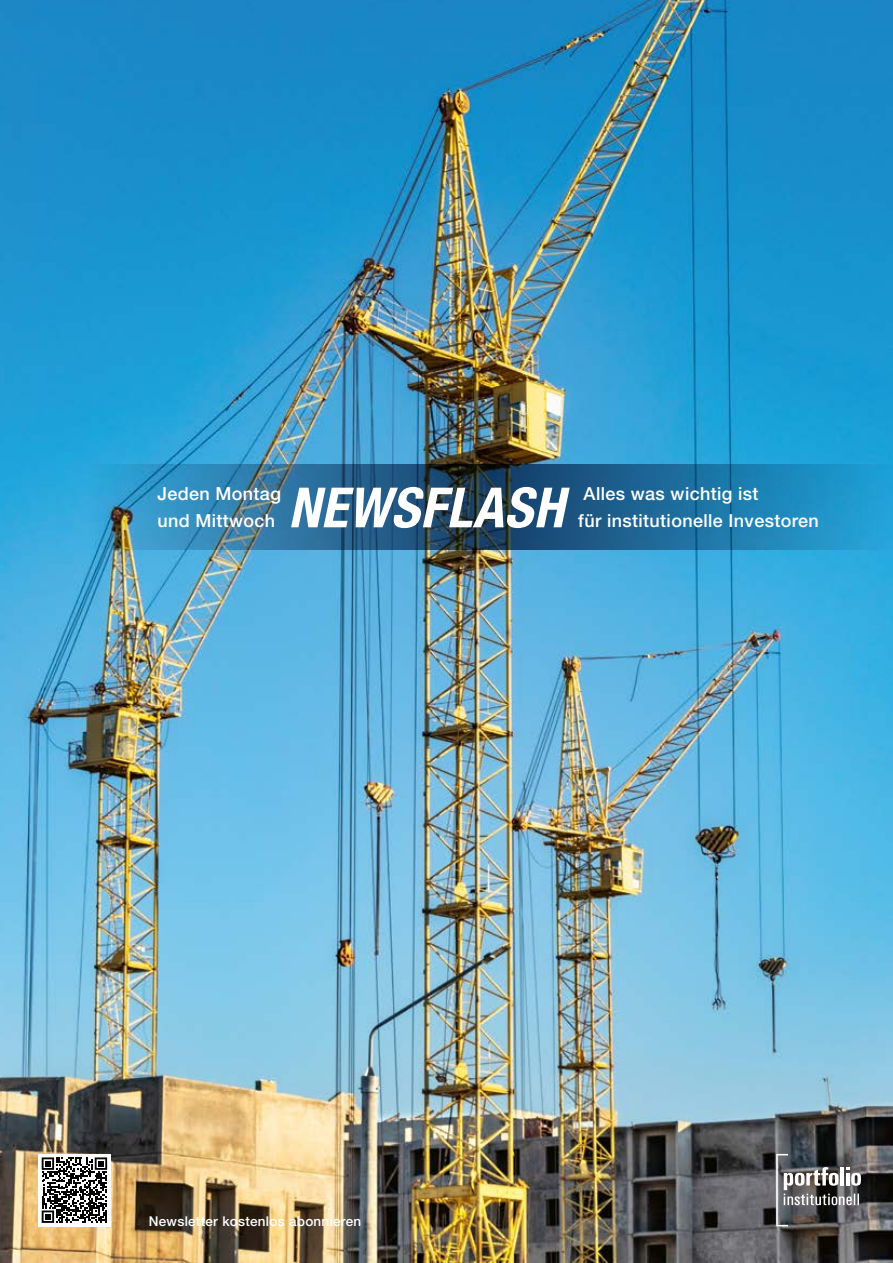
<style>
.page{position:relative;width:893px;height:1263px;background:#fff}
.page>*{position:absolute;margin:0;border:0;box-sizing:border-box;transform-origin:0 0}
.t1{font:italic 700 condensed 55.5px "Helvetica Neue LT Pro";letter-spacing:.01em;color:#fff}
.t2{font:500 18px/27px "Helvetica Neue LT Pro";letter-spacing:.02em;color:#fff}
.t3{font:500 13.5px "Helvetica Neue LT Pro";letter-spacing:.02em;color:#fff}
</style>
<div class="page">
<img style="left:0;top:0;width:893px;height:1263px">
<svg style="left:85px;top:465px;width:808px;height:85px;background:#266f99"></svg>
<div style="left:38px;top:1154px;width:73px;height:72px;background:#fff"></div>
<svg style="left:42px;top:1157px;width:65px;height:66px"></svg>
<svg style="left:776px;top:1154px;width:85px;height:72px;background:#6d6d6f"></svg>
<p class="t2" style="left:157px;top:480px;width:125px">Jeden Montag und Mittwoch</p>
<h1 class="t1" style="left:288px;top:474px;width:277px">NEWSFLASH</h1>
<p class="t2" style="left:584px;top:480px;width:176px">Alles was wichtig ist</p>
<p class="t2" style="left:578px;top:507px;width:242px">für institutionelle Investoren</p>
<p class="t3" style="left:149px;top:1213px;width:214px">Newsletter kostenlos abonnieren</p>
</div>
